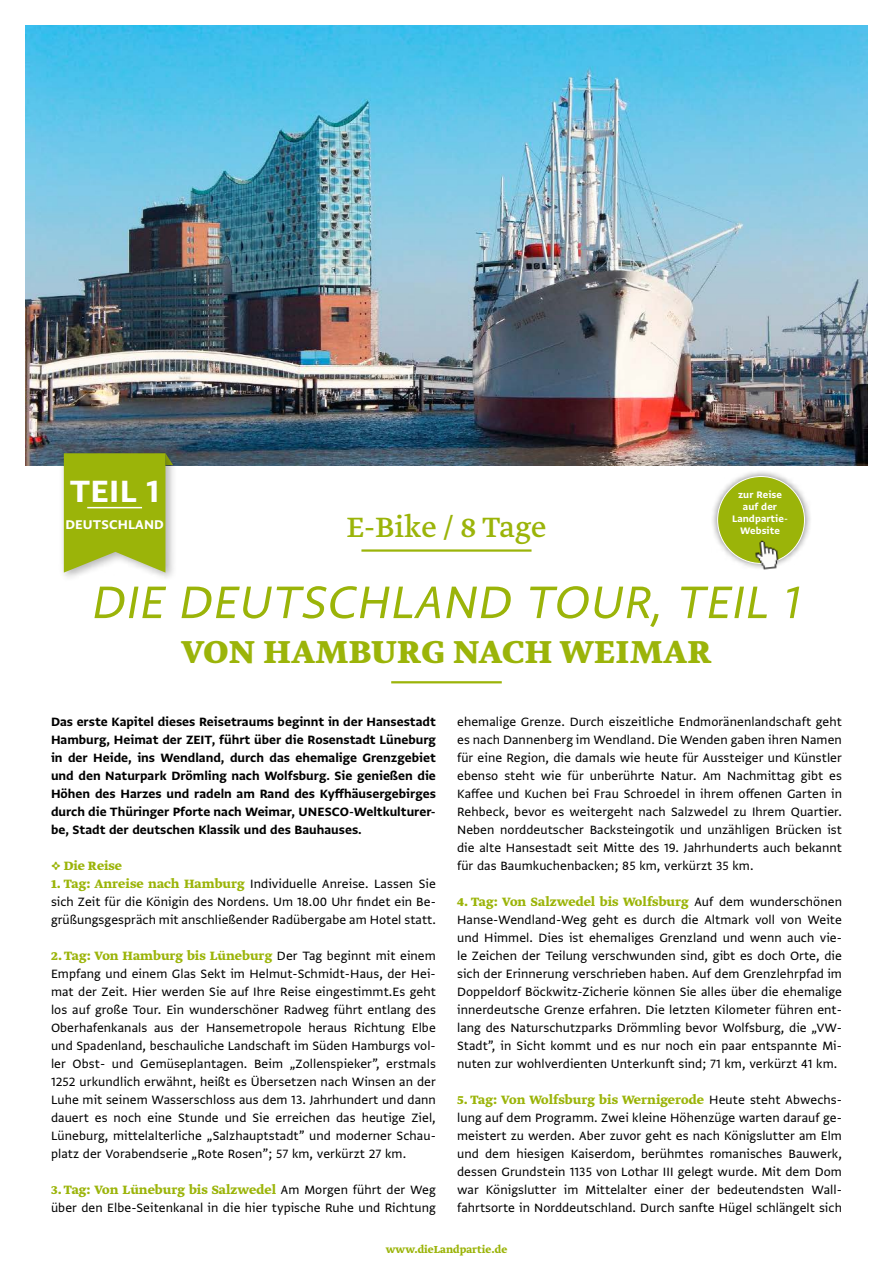
<style>
.page{position:relative;width:893px;height:1263px;background:#fff}
.page>*{position:absolute;margin:0;border:0;box-sizing:border-box;transform-origin:0 0}
.t1{font:italic 54px "Greta Sans Std";letter-spacing:.01em;color:#9bb409}
.t2{font:700 37.5px "Greta Text Pro";letter-spacing:.015em;color:#9bb409}
.t3{font:36.45px "Greta Sans Std Bld";color:#fff}
.t4{font:33px "Greta Text Pro";color:#9bb409}
.t5{font:15px "Greta Sans Std Bld";letter-spacing:.01em;color:#fff}
.t6{font:14.25px/18px "Greta Sans Std";letter-spacing:.005em;color:#000;text-align:justify}
.t7{font:14.25px/18px "Greta Sans Std Bld";color:#000;text-align:justify}
.t8{font:700 14.25px "Greta Text Pro";letter-spacing:.005em;color:#9bb409}
.t9{font:700 12px "Greta Text Pro";letter-spacing:.005em;color:#9bb409}
.t10{font:11.25px/11.9px "Greta Sans Std Bld";letter-spacing:.005em;color:#fff;text-align:center}
.s1{font-family:"Greta Text Pro";font-weight:700;color:#9bb409}
.s2{font-family:"Greta Sans Std";font-weight:400;color:#000}
</style>
<div class="page">
<img style="left:26px;top:26px;width:841px;height:439px">
<hr style="left:361px;top:549px;width:170px;height:3px;background:#9bb409">
<hr style="left:391px;top:681px;width:111px;height:2px;background:#9bb409">
<div style="left:59px;top:448px;width:118px;height:135px;background:#000;opacity:.3"></div>
<svg style="left:64px;top:453px;width:109px;height:120px;background:#a4ba29"></svg>
<hr style="left:87px;top:507px;width:55px;height:1px;background:#fff">
<div style="left:710px;top:469px;width:102px;height:102px;background:#000;opacity:.5"></div>
<div style="left:718px;top:476px;width:86px;height:87px;background:#9bb409;border-radius:50%"></div>
<img style="left:753px;top:540px;width:28px;height:31px">
<h3 class="t3" style="left:70px;top:470px;width:91px">TEIL 1</h3>
<p class="t5" style="left:65px;top:515px;width:100px">DEUTSCHLAND</p>
<h3 class="t4" style="left:347px;top:507px;width:201px">E-Bike / 8 Tage</h3>
<p class="t10" style="left:732px;top:489px;width:57px">zur Reise auf der<br>Landpartie-<br>Website</p>
<h1 class="t1" style="left:92px;top:570px;width:709px">DIE DEUTSCHLAND TOUR, TEIL 1</h1>
<h2 class="t2" style="left:181px;top:627px;width:532px">VON HAMBURG NACH WEIMAR</h2>
<p class="t7" style="left:51px;top:712px;width:386px">Das erste Kapitel dieses Reisetraums beginnt in der Hansestadt Hamburg, Heimat der ZEIT, führt über die Rosenstadt Lüneburg in der Heide, ins Wendland, durch das ehemalige Grenzgebiet und den Naturpark Drömling nach Wolfsburg. Sie genießen die Höhen des Harzes und radeln am Rand des Kyffhäusergebirges durch die Thüringer Pforte nach Weimar, UNESCO-Weltkulturer&shy;be, Stadt der deutschen Klassik und des Bauhauses.</p>
<p class="t8" style="left:51px;top:856px;width:72px">١ Die Reise</p>
<p class="t6" style="left:51px;top:874px;width:386px"><span class="s1">1. Tag: Anreise nach Hamburg</span> Individuelle Anreise. Lassen Sie sich Zeit für die Königin des Nordens. Um 18.00 Uhr findet ein Be&shy;grüßungsgespräch mit anschließender Radübergabe am Hotel statt.</p>
<p class="t8" style="left:51px;top:946px;width:386px">2. Tag: Von Hamburg bis Lüneburg <span class="s2">Der Tag beginnt mit einem</span></p>
<p class="t6" style="left:51px;top:964px;width:386px">Empfang und einem Glas Sekt im Helmut-Schmidt-Haus, der Hei&shy;mat der Zeit. Hier werden Sie auf Ihre Reise eingestimmt.Es geht los auf große Tour. Ein wunderschöner Radweg führt entlang des Oberhafenkanals aus der Hansemetropole heraus Richtung Elbe und Spadenland, beschauliche Landschaft im Süden Hamburgs vol&shy;ler Obst- und Gemüseplantagen. Beim „Zollenspieker”, erstmals 1252 urkundlich erwähnt, heißt es Übersetzen nach Winsen an der Luhe mit seinem Wasserschloss aus dem 13. Jahrhundert und dann dauert es noch eine Stunde und Sie erreichen das heutige Ziel, Lüneburg, mittelalterliche „Salzhauptstadt” und moderner Schau&shy;platz der Vorabendserie „Rote Rosen”; 57 km, verkürzt 27 km.</p>
<p class="t8" style="left:51px;top:1180px;width:386px">3. Tag: Von Lüneburg bis Salzwedel <span class="s2">Am Morgen führt der Weg</span></p>
<p class="t6" style="left:51px;top:1198px;width:386px">über den Elbe-Seitenkanal in die hier typische Ruhe und Richtung</p>
<p class="t6" style="left:457px;top:712px;width:386px">ehemalige Grenze. Durch eiszeitliche Endmoränenlandschaft geht es nach Dannenberg im Wendland. Die Wenden gaben ihren Namen für eine Region, die damals wie heute für Aussteiger und Künstler ebenso steht wie für unberührte Natur. Am Nachmittag gibt es Kaffee und Kuchen bei Frau Schroedel in ihrem offenen Garten in Rehbeck, bevor es weitergeht nach Salzwedel zu Ihrem Quartier.<br>Neben norddeutscher Backsteingotik und unzähligen Brücken ist die alte Hansestadt seit Mitte des 19. Jahrhunderts auch bekannt für das Baumkuchenbacken; 85 km, verkürzt 35 km.</p>
<p class="t8" style="left:457px;top:892px;width:386px">4. Tag: Von Salzwedel bis Wolfsburg <span class="s2">Auf dem wunderschönen</span></p>
<p class="t6" style="left:457px;top:910px;width:386px">Hanse-Wendland-Weg geht es durch die Altmark voll von Weite und Himmel. Dies ist ehemaliges Grenzland und wenn auch vie&shy;le Zeichen der Teilung verschwunden sind, gibt es doch Orte, die sich der Erinnerung verschrieben haben. Auf dem Grenzlehrpfad im Doppeldorf Böckwitz-Zicherie können Sie alles über die ehemalige innerdeutsche Grenze erfahren. Die letzten Kilometer führen ent&shy;lang des Naturschutzparks Drömmling bevor Wolfsburg, die „VW-Stadt”, in Sicht kommt und es nur noch ein paar entspannte Mi&shy;nuten zur wohlverdienten Unterkunft sind; 71 km, verkürzt 41 km.</p>
<p class="t8" style="left:457px;top:1090px;width:386px">5. Tag: Von Wolfsburg bis Wernigerode <span class="s2">Heute steht Abwechs-</span></p>
<p class="t6" style="left:457px;top:1108px;width:386px">lung auf dem Programm. Zwei kleine Höhenzüge warten darauf ge&shy;meistert zu werden. Aber zuvor geht es nach Königslutter am Elm und dem hiesigen Kaiserdom, berühmtes romanisches Bauwerk, dessen Grundstein 1135 von Lothar III gelegt wurde. Mit dem Dom war Königslutter im Mittelalter einer der bedeutendsten Wall&shy;fahrtsorte in Norddeutschland. Durch sanfte Hügel schlängelt sich</p>
<p class="t9" style="left:386px;top:1241px;width:123px">www.dieLandpartie.de</p>
</div>
